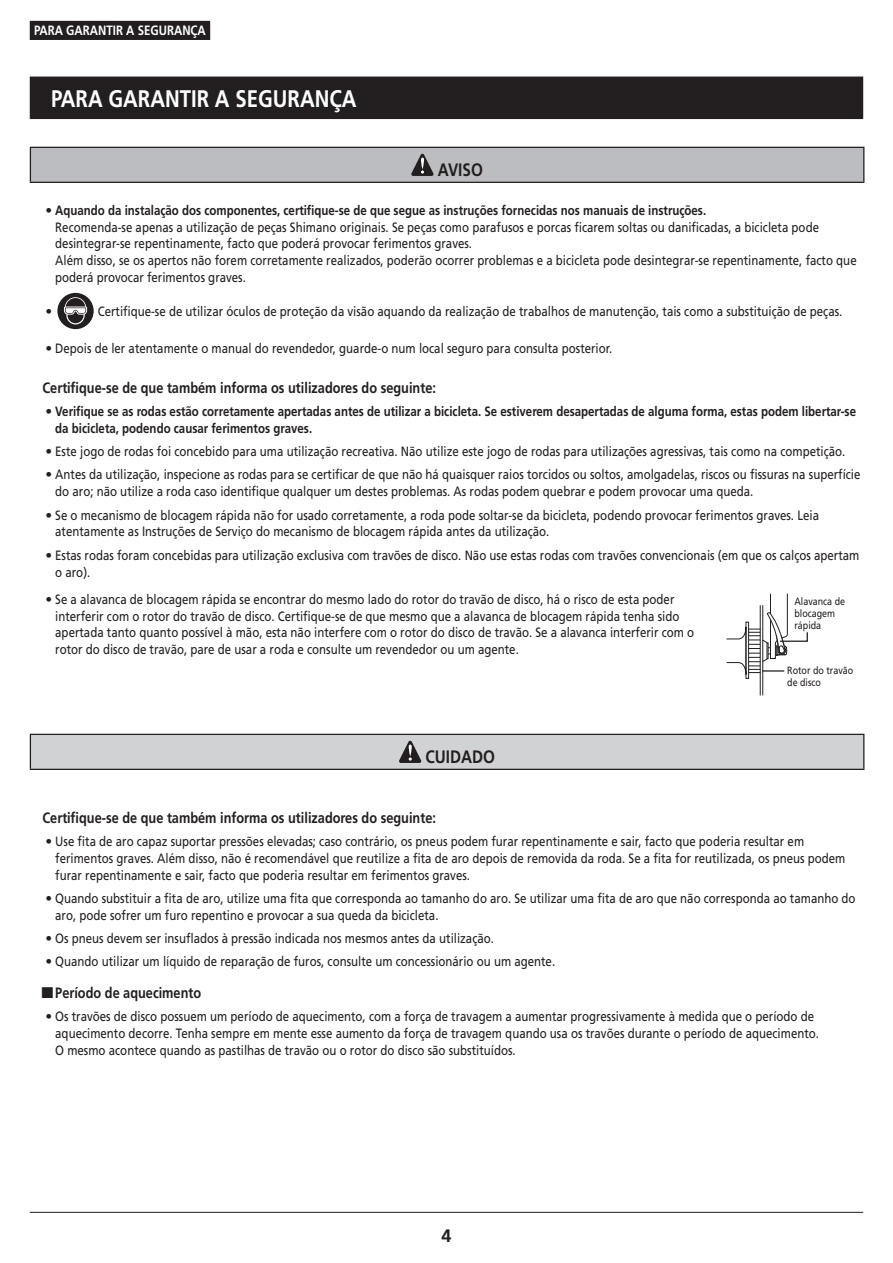
<style>
.page{position:relative;width:893px;height:1263px;background:#fff}
.page>*{position:absolute;margin:0;border:0;box-sizing:border-box;transform-origin:0 0}
.t1{font:700 24px "Frutiger LT Pro";color:#fff;scale:.85 1}
.t2{font:700 18px "Frutiger LT Pro";color:#231f20;scale:.85 1}
.t3{font:700 18px "Frutiger LT Pro";color:#231f20}
.t4{font:700 15px "Frutiger LT Pro";color:#231f20;scale:.85 1}
.t5{font:13.5px/16.8px "Frutiger LT Pro";color:#231f20}
.t6{font:700 13.5px/16.8px "Frutiger LT Pro";color:#231f20;scale:.85 1}
.t7{font:13.5px "Frutiger LT Pro";color:#231f20;scale:.85 1}
.t8{font:700 13.5px "Frutiger LT Pro";color:#fff;scale:.85 1}
.t9{font:10.5px/12px "Frutiger LT Pro";color:#231f20;scale:.85 1}
.s1{font-weight:700}
.s2{font-weight:400}
</style>
<div class="page">
<div style="left:30px;top:21px;width:180px;height:19px;background:#231f20"></div>
<hr style="left:30px;top:1212px;width:833px;height:1px;background:#231f20">
<div style="left:30px;top:77px;width:833px;height:42px;background:#231f20"></div>
<div style="left:30px;top:147px;width:834px;height:35px;background:#bcbdc0"></div>
<hr style="left:30px;top:147px;width:834px;height:1px;background:#231f20">
<hr style="left:30px;top:148px;width:1px;height:34px;background:#231f20">
<hr style="left:863px;top:148px;width:1px;height:34px;background:#231f20">
<hr style="left:30px;top:182px;width:834px;height:1px;background:#231f20">
<svg style="left:411px;top:154px;width:23px;height:22px"></svg>
<div style="left:57px;top:293px;width:37px;height:36px;background:#231f20;border-radius:50%"></div>
<svg style="left:64px;top:297px;width:23px;height:27px"></svg>
<div style="left:746px;top:622px;width:3px;height:57px;border:1px solid #231f20"></div>
<hr style="left:760px;top:605px;width:1px;height:90px;background:#231f20">
<hr style="left:762px;top:605px;width:1px;height:90px;background:#231f20">
<svg style="left:726px;top:594px;width:82px;height:81px"></svg>
<hr style="left:762px;top:670px;width:22px;height:2px;background:#231f20">
<div style="left:30px;top:734px;width:834px;height:35px;background:#d1d2d4"></div>
<hr style="left:30px;top:734px;width:834px;height:1px;background:#231f20">
<hr style="left:30px;top:735px;width:1px;height:34px;background:#231f20">
<hr style="left:863px;top:735px;width:1px;height:34px;background:#231f20">
<hr style="left:30px;top:769px;width:834px;height:1px;background:#231f20">
<svg style="left:399px;top:741px;width:22px;height:22px"></svg>
<p class="t8" style="left:34px;top:22px;width:204px">PARA GARANTIR A SEGURANÇA</p>
<h1 class="t1" style="left:51px;top:84px;width:361px">PARA GARANTIR A SEGURANÇA</h1>
<h2 class="t2" style="left:438px;top:159px;width:55px">AVISO</h2>
<p class="t5" style="left:55px;top:202px;width:803px;text-indent:-10px">• <span class="s1">Aquando da instalação dos componentes, certifique-se de que segue as instruções fornecidas nos manuais de instruções.<br></span>Recomenda-se apenas a utilização de peças Shimano originais. Se peças como parafusos e porcas ficarem soltas ou danificadas, a bicicleta pode desintegrar-se repentinamente, facto que poderá provocar ferimentos graves.<br>Além disso, se os apertos não forem corretamente realizados, poderão ocorrer problemas e a bicicleta pode desintegrar-se repentinamente, facto que poderá provocar ferimentos graves.</p>
<p class="t5" style="left:46px;top:303px;width:8px">•</p>
<p class="t7" style="left:98px;top:303px;width:877px">Certifique-se de utilizar óculos de proteção da visão aquando da realização de trabalhos de manutenção, tais como a substituição de peças.</p>
<p class="t5" style="left:46px;top:340px;width:568px">• Depois de ler atentamente o manual do revendedor, guarde-o num local seguro para consulta posterior.</p>
<p class="t4" style="left:43px;top:379px;width:464px">Certifique-se de que também informa os utilizadores do seguinte:</p>
<p class="t6" style="left:55px;top:403px;width:944px;text-indent:-10px"><span class="s2">•</span> Verifique se as rodas estão corretamente apertadas antes de utilizar a bicicleta. Se estiverem desapertadas de alguma forma, estas podem libertar-se da bicicleta, podendo causar ferimentos graves.</p>
<p class="t5" style="left:46px;top:443px;width:801px">• Este jogo de rodas foi concebido para uma utilização recreativa. Não utilize este jogo de rodas para utilizações agressivas, tais como na competição.</p>
<p class="t5" style="left:55px;top:466px;width:807px;text-indent:-10px">• Antes da utilização, inspecione as rodas para se certificar de que não há quaisquer raios torcidos ou soltos, amolgadelas, riscos ou fissuras na superfície do aro; não utilize a roda caso identifique qualquer um destes problemas. As rodas podem quebrar e podem provocar uma queda.</p>
<p class="t5" style="left:55px;top:506px;width:765px;text-indent:-10px">• Se o mecanismo de blocagem rápida não for usado corretamente, a roda pode soltar-se da bicicleta, podendo provocar ferimentos graves. Leia atentamente as Instruções de Serviço do mecanismo de blocagem rápida antes da utilização.</p>
<p class="t5" style="left:55px;top:547px;width:806px;text-indent:-10px">• Estas rodas foram concebidas para utilização exclusiva com travões de disco. Não use estas rodas com travões convencionais (em que os calços apertam o aro).</p>
<p class="t5" style="left:55px;top:591px;width:640px;text-indent:-10px">• Se a alavanca de blocagem rápida se encontrar do mesmo lado do rotor do travão de disco, há o risco de esta poder interferir com o rotor do travão de disco. Certifique-se de que mesmo que a alavanca de blocagem rápida tenha sido apertada tanto quanto possível à mão, esta não interfere com o rotor do disco de travão. Se a alavanca interferir com o rotor do disco de travão, pare de usar a roda e consulte um revendedor ou um agente.</p>
<p class="t9" style="left:794px;top:596px;width:61px">Alavanca de blocagem rápida</p>
<p class="t9" style="left:787px;top:664px;width:79px">Rotor do travão de disco</p>
<h2 class="t2" style="left:425px;top:746px;width:83px">CUIDADO</h2>
<p class="t4" style="left:43px;top:809px;width:464px">Certifique-se de que também informa os utilizadores do seguinte:</p>
<p class="t5" style="left:55px;top:833px;width:792px;text-indent:-10px">• Use fita de aro capaz suportar pressões elevadas; caso contrário, os pneus podem furar repentinamente e sair, facto que poderia resultar em ferimentos graves. Além disso, não é recomendável que reutilize a fita de aro depois de removida da roda. Se a fita for reutilizada, os pneus podem furar repentinamente e sair, facto que poderia resultar em ferimentos graves.</p>
<p class="t5" style="left:55px;top:890px;width:802px;text-indent:-10px">• Quando substituir a fita de aro, utilize uma fita que corresponda ao tamanho do aro. Se utilizar uma fita de aro que não corresponda ao tamanho do aro, pode sofrer um furo repentino e provocar a sua queda da bicicleta.</p>
<p class="t5" style="left:46px;top:930px;width:450px">• Os pneus devem ser insuflados à pressão indicada nos mesmos antes da utilização.</p>
<p class="t5" style="left:46px;top:953px;width:511px">• Quando utilizar um líquido de reparação de furos, consulte um concessionário ou um agente.</p>
<p class="t4" style="left:55px;top:984px;width:173px">Período de aquecimento</p>
<p class="t5" style="left:55px;top:1008px;width:765px;text-indent:-10px">• Os travões de disco possuem um período de aquecimento, com a força de travagem a aumentar progressivamente à medida que o período de aquecimento decorre. Tenha sempre em mente esse aumento da força de travagem quando usa os travões durante o período de aquecimento.<br>O mesmo acontece quando as pastilhas de travão ou o rotor do disco são substituídos.</p>
<h2 class="t3" style="left:441px;top:1225px;width:12px">4</h2>
</div>
